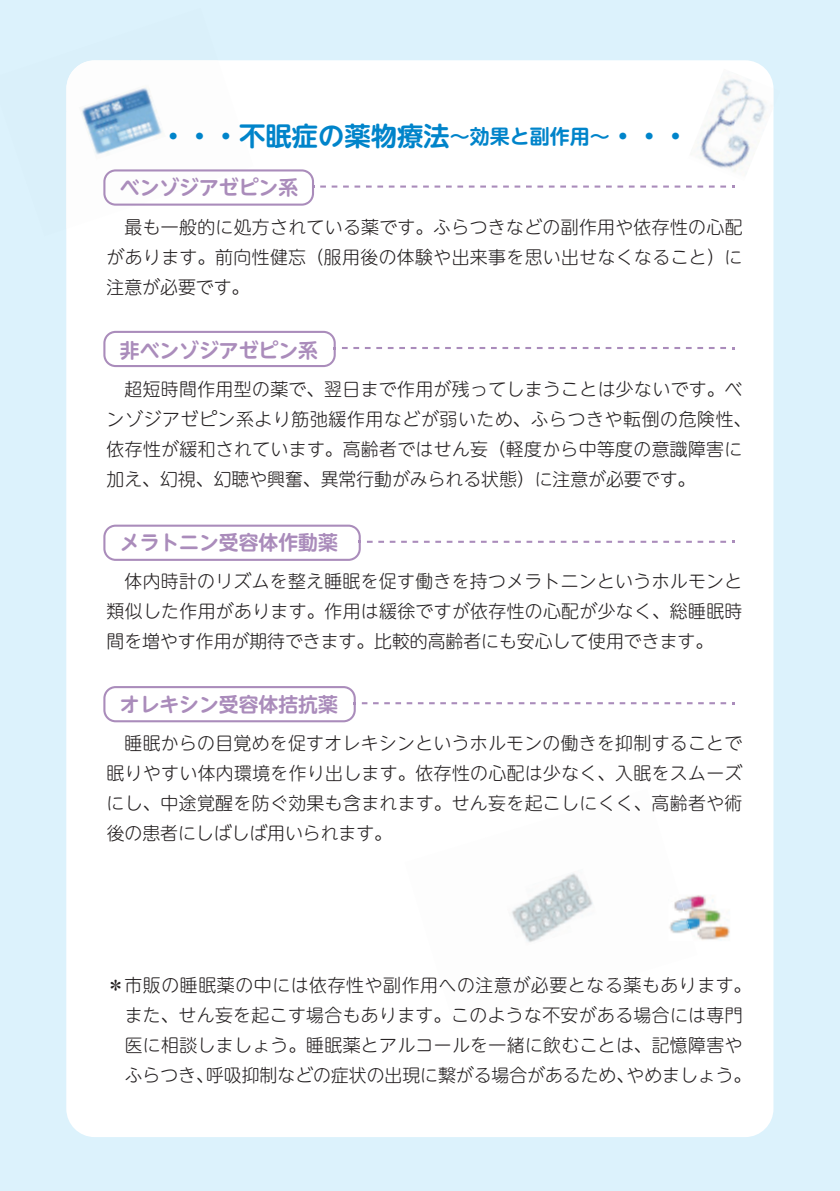
<style>
.page{position:relative;width:840px;height:1191px;background:#fff}
.page>*{position:absolute;margin:0;border:0;box-sizing:border-box;transform-origin:0 0}
.t1{font:26.2px "UD Shin M Go Pro De Bold 90 pv RKSJ H";color:#0084ca}
.t2{font:20px "UD Shin M Go Pro De Bold 90 pv RKSJ H";color:#aa8cbb}
.t3{font:20px "UD Shin M Go Pro De Bold 90 pv RKSJ H";color:#0084ca}
.t4{font:18px/30px "UD Shin M Go Pro Light 90 pv RKSJ H";letter-spacing:.02em;color:#231f20;text-align:justify}
.t5{font:18px "UD Shin M Go Pro Light 90 pv RKSJ H";color:#231f20}
</style>
<div class="page">
<div style="left:0;top:0;width:839px;height:1191px;background:#dcf2fc"></div>
<div style="left:66px;top:60px;width:707px;height:1077px;background:#fff;border-radius:28px"></div>
<img style="left:69px;top:60px;width:23px;height:16px">
<img style="left:82px;top:88px;width:66px;height:65px">
<img style="left:96px;top:137px;width:54px;height:18px">
<img style="left:148px;top:90px;width:15px;height:47px">
<svg style="left:103px;top:169px;width:211px;height:37px"></svg>
<svg style="left:320px;top:185px;width:17px;height:3px"></svg>
<svg style="left:343px;top:185px;width:5px;height:3px"></svg>
<svg style="left:354px;top:185px;width:6px;height:3px"></svg>
<svg style="left:366px;top:185px;width:5px;height:3px"></svg>
<svg style="left:377px;top:185px;width:17px;height:3px"></svg>
<svg style="left:400px;top:185px;width:17px;height:3px"></svg>
<svg style="left:423px;top:185px;width:5px;height:3px"></svg>
<svg style="left:434px;top:185px;width:17px;height:3px"></svg>
<svg style="left:457px;top:185px;width:17px;height:3px"></svg>
<svg style="left:480px;top:185px;width:5px;height:3px"></svg>
<svg style="left:491px;top:185px;width:6px;height:3px"></svg>
<svg style="left:503px;top:185px;width:5px;height:3px"></svg>
<svg style="left:514px;top:185px;width:17px;height:3px"></svg>
<svg style="left:537px;top:185px;width:17px;height:3px"></svg>
<svg style="left:560px;top:185px;width:5px;height:3px"></svg>
<svg style="left:571px;top:185px;width:6px;height:3px"></svg>
<svg style="left:583px;top:185px;width:5px;height:3px"></svg>
<svg style="left:594px;top:185px;width:17px;height:3px"></svg>
<svg style="left:617px;top:185px;width:5px;height:3px"></svg>
<svg style="left:628px;top:185px;width:6px;height:3px"></svg>
<svg style="left:640px;top:185px;width:5px;height:3px"></svg>
<svg style="left:651px;top:185px;width:17px;height:3px"></svg>
<svg style="left:674px;top:185px;width:17px;height:3px"></svg>
<svg style="left:697px;top:185px;width:5px;height:3px"></svg>
<svg style="left:709px;top:185px;width:5px;height:3px"></svg>
<svg style="left:720px;top:185px;width:5px;height:3px"></svg>
<svg style="left:103px;top:331px;width:233px;height:36px"></svg>
<svg style="left:353px;top:347px;width:17px;height:2px"></svg>
<svg style="left:376px;top:347px;width:17px;height:2px"></svg>
<svg style="left:399px;top:347px;width:17px;height:2px"></svg>
<svg style="left:433px;top:347px;width:6px;height:2px"></svg>
<svg style="left:456px;top:347px;width:6px;height:2px"></svg>
<svg style="left:479px;top:347px;width:17px;height:2px"></svg>
<svg style="left:502px;top:347px;width:17px;height:2px"></svg>
<svg style="left:525px;top:347px;width:17px;height:2px"></svg>
<svg style="left:559px;top:347px;width:6px;height:2px"></svg>
<svg style="left:582px;top:347px;width:6px;height:2px"></svg>
<svg style="left:605px;top:347px;width:17px;height:2px"></svg>
<svg style="left:628px;top:347px;width:17px;height:2px"></svg>
<svg style="left:651px;top:347px;width:17px;height:2px"></svg>
<svg style="left:708px;top:347px;width:6px;height:2px"></svg>
<svg style="left:103px;top:524px;width:258px;height:37px"></svg>
<svg style="left:378px;top:541px;width:17px;height:2px"></svg>
<svg style="left:412px;top:541px;width:17px;height:2px"></svg>
<svg style="left:435px;top:541px;width:17px;height:2px"></svg>
<svg style="left:469px;top:541px;width:17px;height:2px"></svg>
<svg style="left:503px;top:541px;width:6px;height:2px"></svg>
<svg style="left:526px;top:541px;width:17px;height:2px"></svg>
<svg style="left:560px;top:541px;width:6px;height:2px"></svg>
<svg style="left:583px;top:541px;width:17px;height:2px"></svg>
<svg style="left:617px;top:541px;width:17px;height:2px"></svg>
<svg style="left:640px;top:541px;width:17px;height:2px"></svg>
<svg style="left:674px;top:541px;width:17px;height:2px"></svg>
<svg style="left:103px;top:686px;width:264px;height:36px"></svg>
<svg style="left:395px;top:702px;width:28px;height:2px"></svg>
<svg style="left:451px;top:702px;width:28px;height:2px"></svg>
<svg style="left:507px;top:702px;width:28px;height:2px"></svg>
<svg style="left:563px;top:702px;width:28px;height:2px"></svg>
<svg style="left:619px;top:702px;width:28px;height:2px"></svg>
<svg style="left:675px;top:702px;width:28px;height:2px"></svg>
<img style="left:518px;top:883px;width:75px;height:41px">
<img style="left:518px;top:873px;width:64px;height:20px">
<img style="left:511px;top:907px;width:7px;height:19px">
<img style="left:518px;top:924px;width:44px;height:19px">
<img style="left:681px;top:895px;width:48px;height:45px">
<img style="left:669px;top:899px;width:24px;height:41px">
<img style="left:773px;top:89px;width:1px;height:19px">
<img style="left:697px;top:71px;width:76px;height:101px">
<h1 class="t1" style="left:160px;top:115px;width:291px">・・・不眠症の薬物療法</h1>
<p class="t2" style="left:120px;top:171px;width:180px">ベンゾジアゼピン系</p>
<p class="t4" style="left:107px;top:211px;width:637px;text-indent:18px">最も一般的に処方されている薬です。ふらつきなどの副作用や依存性の心配があります。前向性健忘（服用後の体験や出来事を思い出せなくなること）に注意が必要です。</p>
<p class="t3" style="left:449px;top:120px;width:162px">～効果と副作用~</p>
<h1 class="t1" style="left:609px;top:115px;width:80px">・・・</h1>
<p class="t2" style="left:120px;top:333px;width:199px">非ベンゾジアゼピン系</p>
<p class="t4" style="left:107px;top:373px;width:646px;text-align:left">　超短時間作用型の薬で、翌日まで作用が残ってしまうことは少ないです。ベンゾジアゼピン系より筋弛緩作用などが弱いため、ふらつきや転倒の危険性、依存性が緩和されています。高齢者ではせん妄（軽度から中等度の意識障害に加え、幻視、幻聴や興奮、異常行動がみられる状態）に注意が必要です。</p>
<p class="t2" style="left:120px;top:525px;width:219px">メラトニン受容体作動薬</p>
<p class="t4" style="left:107px;top:565px;width:637px;text-indent:18px">体内時計のリズムを整え睡眠を促す働きを持つメラトニンというホルモンと類似した作用があります。作用は緩徐ですが依存性の心配が少なく、総睡眠時間を増やす作用が期待できます。比較的高齢者にも安心して使用できます。</p>
<p class="t2" style="left:120px;top:687px;width:219px">オレキシン受容体拮抗薬</p>
<p class="t4" style="left:107px;top:727px;width:637px;text-indent:18px">睡眠からの目覚めを促すオレキシンというホルモンの働きを抑制することで眠りやすい体内環境を作り出します。依存性の心配は少なく、入眠をスムーズにし、中途覚醒を防ぐ効果も含まれます。せん妄を起こしにくく、高齢者や術後の患者にしばしば用いられます。</p>
<p class="t4" style="left:107px;top:969px;width:646px">＊市販の睡眠薬の中には依存性や副作用への注意が必要となる薬もあります。</p>
<p class="t4" style="left:125px;top:999px;width:619px">また、せん妄を起こす場合もあります。このような不安がある場合には専門</p>
<p class="t4" style="left:125px;top:1029px;width:619px">医に相談しましょう。睡眠薬とアルコールを一緒に飲むことは、記憶障害や</p>
<p class="t4" style="left:626px;top:1059px;width:126px">やめましょう。</p>
<p class="t5" style="left:206px;top:1060px;width:429px">呼吸抑制などの症状の出現に繋がる場合があるため、</p>
<p class="t4" style="left:125px;top:1059px;width:91px">ふらつき、</p>
</div>
